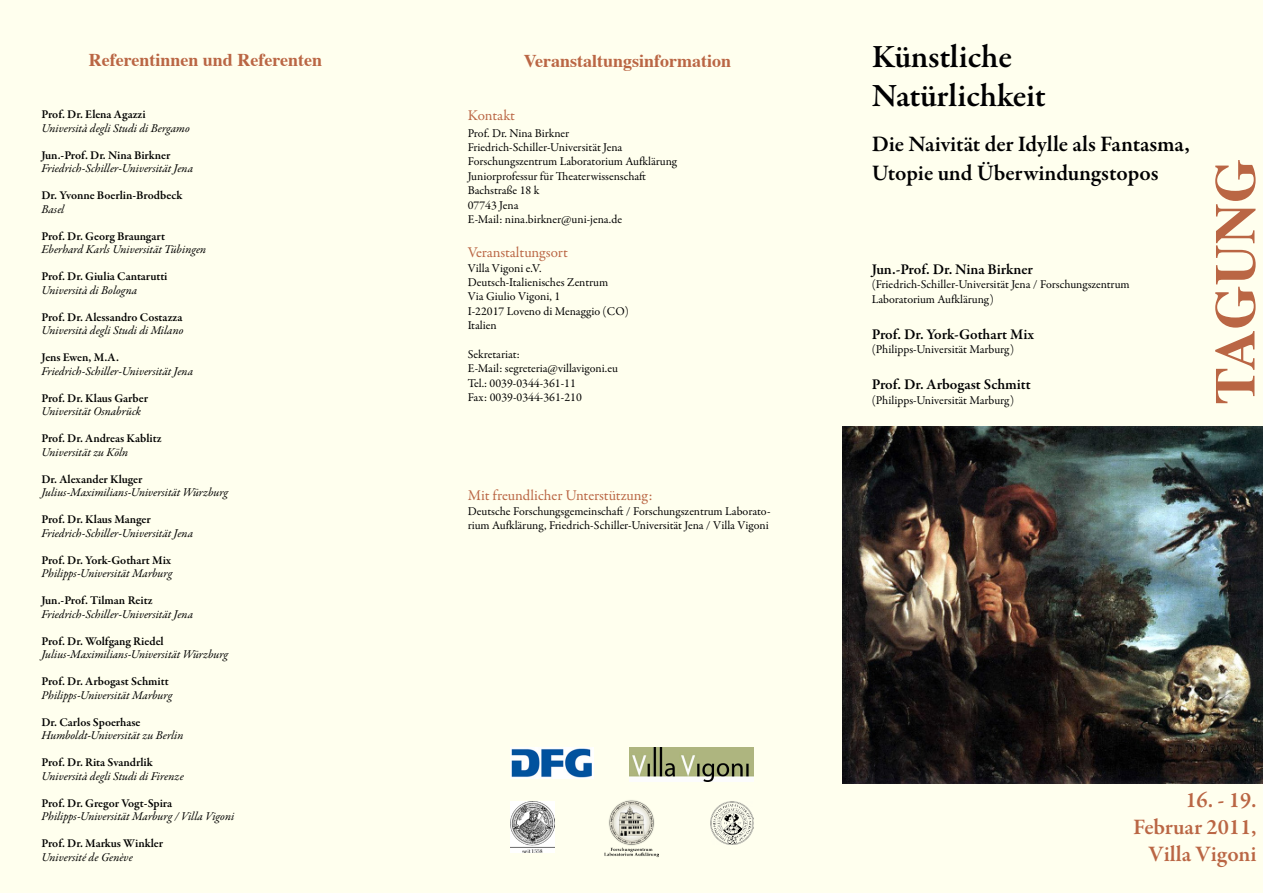
<style>
.page{position:relative;width:1263px;height:893px;background:#ffe}
.page>*{position:absolute;margin:0;border:0;box-sizing:border-box;transform-origin:0 0}
.t1{font:700 57px "Times";color:#ba6644}
.t2{font:600 33px "Garamond Premr Pro";letter-spacing:-.01em;color:#000002}
.t3{font:600 22.5px "Garamond Premr Pro";color:#000002}
.t4{font:600 22.5px "Garamond Premr Pro";color:#ba6644}
.t5{font:700 18px "Times";color:#ba6644}
.t6{font:600 15px "Garamond Premr Pro";letter-spacing:-.005em;color:#000002}
.t7{font:15px "Garamond Premr Pro";letter-spacing:-.005em;color:#ba6644}
.t8{font:italic 12px "Garamond Premr Pro";letter-spacing:-.005em;color:#000}
.t9{font:12px/14.4px "Garamond Premr Pro";color:#000001}
.t10{font:600 12px "Garamond Premr Pro";color:#000}
.t11{font:12px "Garamond Premr Pro";letter-spacing:-.005em;color:#000002}
</style>
<div class="page">
<img style="left:710px;top:801px;width:43px;height:43px">
<img style="left:842px;top:426px;width:421px;height:358px">
<img style="left:510px;top:801px;width:44px;height:52px">
<img style="left:511px;top:747px;width:83px;height:31px">
<img style="left:630px;top:747px;width:123px;height:34px">
<img style="left:605px;top:800px;width:53px;height:58px">
<p class="t5" style="left:89px;top:43px;width:235px">Referentinnen und Referenten</p>
<p class="t10" style="left:41px;top:107px;width:106px">Prof. Dr. Elena Agazzi</p>
<p class="t8" style="left:41px;top:120px;width:150px">Università degli Studi di Bergamo</p>
<p class="t10" style="left:41px;top:148px;width:130px">Jun.-Prof. Dr. Nina Birkner</p>
<p class="t8" style="left:41px;top:161px;width:153px">Friedrich-Schiller-Universität Jena</p>
<p class="t10" style="left:41px;top:188px;width:142px">Dr. Yvonne Boerlin-Brodbeck</p>
<p class="t8" style="left:41px;top:201px;width:24px">Basel</p>
<p class="t10" style="left:41px;top:229px;width:125px">Prof. Dr. Georg Braungart</p>
<p class="t8" style="left:41px;top:242px;width:166px">Eberhard Karls Universität Tübingen</p>
<p class="t10" style="left:41px;top:269px;width:128px">Prof. Dr. Giulia Cantarutti</p>
<p class="t8" style="left:41px;top:282px;width:97px">Università di Bologna</p>
<p class="t10" style="left:41px;top:310px;width:142px">Prof. Dr. Alessandro Costazza</p>
<p class="t8" style="left:41px;top:323px;width:144px">Università degli Studi di Milano</p>
<p class="t10" style="left:41px;top:350px;width:79px">Jens Ewen, M.A.</p>
<p class="t8" style="left:41px;top:363px;width:153px">Friedrich-Schiller-Universität Jena</p>
<p class="t10" style="left:41px;top:391px;width:108px">Prof. Dr. Klaus Garber</p>
<p class="t8" style="left:41px;top:404px;width:101px">Universität Osnabrück</p>
<p class="t10" style="left:41px;top:431px;width:122px">Prof. Dr. Andreas Kablitz</p>
<p class="t8" style="left:41px;top:444px;width:88px">Universität zu Köln</p>
<p class="t10" style="left:41px;top:472px;width:102px">Dr. Alexander Kluger</p>
<p class="t8" style="left:41px;top:485px;width:188px">Julius-Maximilians-Universität Würzburg</p>
<p class="t10" style="left:41px;top:512px;width:111px">Prof. Dr. Klaus Manger</p>
<p class="t8" style="left:41px;top:525px;width:153px">Friedrich-Schiller-Universität Jena</p>
<p class="t10" style="left:41px;top:553px;width:131px">Prof. Dr. York-Gothart Mix</p>
<p class="t8" style="left:41px;top:566px;width:132px">Philipps-Universität Marburg</p>
<p class="t10" style="left:41px;top:593px;width:113px">Jun.-Prof. Tilman Reitz</p>
<p class="t8" style="left:41px;top:606px;width:153px">Friedrich-Schiller-Universität Jena</p>
<p class="t10" style="left:41px;top:634px;width:124px">Prof. Dr. Wolfgang Riedel</p>
<p class="t8" style="left:41px;top:647px;width:188px">Julius-Maximilians-Universität Würzburg</p>
<p class="t10" style="left:41px;top:674px;width:129px">Prof. Dr. Arbogast Schmitt</p>
<p class="t8" style="left:41px;top:687px;width:132px">Philipps-Universität Marburg</p>
<p class="t10" style="left:41px;top:715px;width:101px">Dr. Carlos Spoerhase</p>
<p class="t8" style="left:41px;top:728px;width:144px">Humboldt-Universität zu Berlin</p>
<p class="t10" style="left:41px;top:755px;width:113px">Prof. Dr. Rita Svandrlik</p>
<p class="t8" style="left:41px;top:768px;width:144px">Università degli Studi di Firenze</p>
<p class="t10" style="left:41px;top:796px;width:132px">Prof. Dr. Gregor Vogt-Spira</p>
<p class="t8" style="left:41px;top:809px;width:194px">Philipps-Universität Marburg / Villa Vigoni</p>
<p class="t10" style="left:41px;top:836px;width:123px">Prof. Dr. Markus Winkler</p>
<p class="t8" style="left:41px;top:849px;width:93px">Université de Genève</p>
<p class="t5" style="left:524px;top:44px;width:209px">Veranstaltungsinformation</p>
<p class="t7" style="left:468px;top:107px;width:49px">Kontakt</p>
<p class="t9" style="left:468px;top:126px;width:103px">Prof. Dr. Nina Birkner</p>
<p class="t9" style="left:468px;top:140px;width:156px">Friedrich-Schiller-Universität Jena</p>
<p class="t9" style="left:468px;top:155px;width:211px">Forschungszentrum Laboratorium Aufklärung</p>
<p class="t9" style="left:468px;top:169px;width:180px">Juniorprofessur für Theaterwissenschaft</p>
<p class="t9" style="left:468px;top:183px;width:73px">Bachstraße 18 k</p>
<p class="t9" style="left:468px;top:198px;width:52px">07743 Jena</p>
<p class="t9" style="left:468px;top:212px;width:156px">E-Mail: nina.birkner@uni-jena.de</p>
<p class="t7" style="left:468px;top:243px;width:102px">Veranstaltungsort</p>
<p class="t9" style="left:468px;top:261px;width:75px">Villa Vigoni e.V.</p>
<p class="t9" style="left:468px;top:275px;width:142px">Deutsch-Italienisches Zentrum</p>
<p class="t9" style="left:468px;top:290px;width:94px">Via Giulio Vigoni, 1</p>
<p class="t9" style="left:468px;top:304px;width:163px">I-22017 Loveno di Menaggio (CO)</p>
<p class="t9" style="left:468px;top:318px;width:31px">Italien</p>
<p class="t9" style="left:468px;top:347px;width:53px">Sekretariat:</p>
<p class="t9" style="left:468px;top:362px;width:152px">E-Mail: segreteria@villavigoni.eu</p>
<p class="t9" style="left:468px;top:376px;width:110px">Tel.: 0039-0344-361-11</p>
<p class="t9" style="left:468px;top:390px;width:116px">Fax: 0039-0344-361-210</p>
<p class="t7" style="left:468px;top:486px;width:186px">Mit freundlicher Unterstützung:</p>
<p class="t9" style="left:468px;top:504px;width:304px">Deutsche Forschungsgemeinschaft / Forschungszentrum Laborato&shy;rium Aufklärung, Friedrich-Schiller-Universität Jena / Villa Vigoni</p>
<p class="t2" style="left:872px;top:37px;width:142px">Künstliche</p>
<p class="t2" style="left:872px;top:76px;width:176px">Natürlichkeit</p>
<p class="t3" style="left:872px;top:131px;width:319px">Die Naivität der Idylle als Fantasma,</p>
<p class="t3" style="left:872px;top:160px;width:288px">Utopie und Überwindungstopos</p>
<p class="t6" style="left:872px;top:260px;width:163px">Jun.-Prof. Dr. Nina Birkner</p>
<p class="t11" style="left:872px;top:277px;width:259px">(Friedrich-Schiller-Universität Jena / Forschungszentrum</p>
<p class="t11" style="left:872px;top:292px;width:124px">Laboratorium Aufklärung)</p>
<p class="t6" style="left:872px;top:325px;width:164px">Prof. Dr. York-Gothart Mix</p>
<p class="t11" style="left:872px;top:342px;width:144px">(Philipps-Universität Marburg)</p>
<p class="t6" style="left:872px;top:375px;width:160px">Prof. Dr. Arbogast Schmitt</p>
<p class="t11" style="left:872px;top:393px;width:144px">(Philipps-Universität Marburg)</p>
<p class="t1" style="left:1181px;top:405px;width:247px;rotate:-90deg">TAGUNG</p>
<p class="t4" style="left:1185px;top:787px;width:73px">16. - 19.</p>
<p class="t4" style="left:1133px;top:814px;width:125px">Februar 2011,</p>
<p class="t4" style="left:1148px;top:841px;width:110px">Villa Vigoni</p>
</div>
